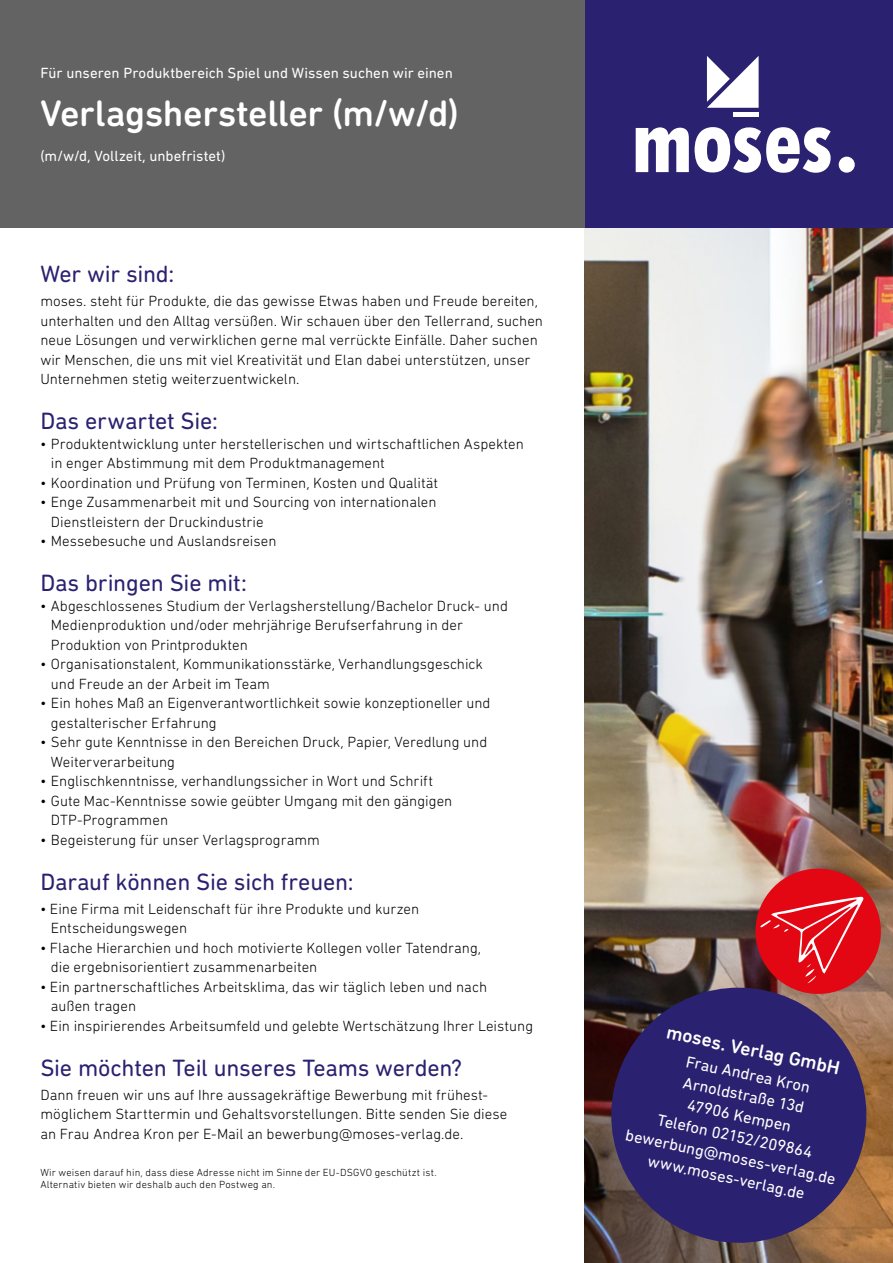
<style>
.page{position:relative;width:893px;height:1263px;background:#fff}
.page>*{position:absolute;margin:0;border:0;box-sizing:border-box;transform-origin:0 0}
.t1{font:500 37.5px "DIN Next Rounded LT Pro";letter-spacing:-.01em;color:#fff}
.t2{font:24px "DIN Next Rounded LT Pro";letter-spacing:-.01em;color:#2b2171}
.t3{font:500 19.5px "DIN Next Rounded LT Pro";color:#fff}
.t4{font:16.5px/21px "DIN Next Rounded LT Pro";color:#fff;text-align:center}
.t5{font:300 15px/19.5px "DIN Next Rounded LT Pro";color:#000}
.t6{font:15px "DIN Next Rounded LT Pro";color:#fff}
.t7{font:300 10.5px/12.6px "DIN Next Rounded LT Pro";letter-spacing:.015em;color:#000}
</style>
<div class="page">
<img style="left:585px;top:227px;width:308px;height:1036px">
<div style="left:585px;top:0;width:308px;height:227px;background:#2b2171"></div>
<svg style="left:707px;top:56px;width:52px;height:52px"></svg>
<hr style="left:733px;top:112px;width:26px;height:4px;background:#fff">
<svg style="left:839px;top:157px;width:16px;height:16px"></svg>
<svg style="left:636px;top:127px;width:195px;height:46px"></svg>
<div style="left:0;top:0;width:585px;height:227px;background:#646363"></div>
<svg style="left:753px;top:866px;width:131px;height:131px;background:#d33035"></svg>
<svg style="left:599px;top:976px;width:279px;height:278px;background:#44315f"></svg>
<p class="t6" style="left:40px;top:64px;width:414px">Für unseren Produktbereich Spiel und Wissen suchen wir einen</p>
<h1 class="t1" style="left:40px;top:92px;width:420px">Verlagshersteller (m/w/d)</h1>
<p class="t6" style="left:40px;top:147px;width:187px">(m/w/d, Vollzeit, unbefristet)</p>
<h2 class="t2" style="left:40px;top:260px;width:135px">Wer wir sind:</h2>
<p class="t5" style="left:40px;top:291px;width:504px">moses. steht für Produkte, die das gewisse Etwas haben und Freude bereiten, unterhalten und den Alltag versüßen. Wir schauen über den Tellerrand, suchen neue Lösungen und verwirklichen gerne mal verrückte Einfälle. Daher suchen wir Menschen, die uns mit viel Kreativität und Elan dabei unterstützen, unser Unternehmen stetig weiterzuentwickeln.</p>
<h2 class="t2" style="left:40px;top:407px;width:179px">Das erwartet Sie:</h2>
<p class="t5" style="left:51px;top:434px;width:474px;text-indent:-10px">• Produktentwicklung unter herstellerischen und wirtschaftlichen Aspekten in enger Abstimmung mit dem Produktmanagement</p>
<p class="t5" style="left:40px;top:473px;width:399px">• Koordination und Prüfung von Terminen, Kosten und Qualität</p>
<p class="t5" style="left:51px;top:492px;width:387px;text-indent:-10px">• Enge Zusammenarbeit mit und Sourcing von internationalen<br>Dienstleistern der Druckindustrie</p>
<p class="t5" style="left:40px;top:531px;width:238px">• Messebesuche und Auslandsreisen</p>
<h2 class="t2" style="left:40px;top:569px;width:208px">Das bringen Sie mit:</h2>
<p class="t5" style="left:51px;top:596px;width:459px;text-indent:-10px">• Abgeschlossenes Studium der Verlagsherstellung/Bachelor Druck- und<br>Medienproduktion und/oder mehrjährige Berufserfahrung in der<br>Produktion von Printprodukten</p>
<p class="t5" style="left:51px;top:654px;width:434px;text-indent:-10px">• Organisationstalent, Kommunikationsstärke, Verhandlungsgeschick und Freude an der Arbeit im Team</p>
<p class="t5" style="left:51px;top:693px;width:441px;text-indent:-10px">• Ein hohes Maß an Eigenverantwortlichkeit sowie konzeptioneller und gestalterischer Erfahrung</p>
<p class="t5" style="left:51px;top:732px;width:438px;text-indent:-10px">• Sehr gute Kenntnisse in den Bereichen Druck, Papier, Veredlung und<br>Weiterverarbeitung</p>
<p class="t5" style="left:40px;top:771px;width:394px">• Englischkenntnisse, verhandlungssicher in Wort und Schrift</p>
<p class="t5" style="left:51px;top:791px;width:403px;text-indent:-10px">• Gute Mac-Kenntnisse sowie geübter Umgang mit den gängigen<br>DTP-Programmen</p>
<p class="t5" style="left:40px;top:830px;width:281px">• Begeisterung für unser Verlagsprogramm</p>
<h2 class="t2" style="left:40px;top:868px;width:315px">Darauf können Sie sich freuen:</h2>
<p class="t5" style="left:51px;top:899px;width:370px;text-indent:-10px">• Eine Firma mit Leidenschaft für ihre Produkte und kurzen<br>Entscheidungswegen</p>
<p class="t5" style="left:51px;top:938px;width:432px;text-indent:-10px">• Flache Hierarchien und hoch motivierte Kollegen voller Tatendrang, die ergebnisorientiert zusammenarbeiten</p>
<p class="t5" style="left:51px;top:977px;width:438px;text-indent:-10px">• Ein partnerschaftliches Arbeitsklima, das wir täglich leben und nach außen tragen</p>
<p class="t5" style="left:40px;top:1016px;width:494px">• Ein inspirierendes Arbeitsumfeld und gelebte Wertschätzung Ihrer Leistung</p>
<h2 class="t2" style="left:40px;top:1054px;width:423px">Sie möchten Teil unseres Teams werden?</h2>
<p class="t5" style="left:40px;top:1085px;width:468px">Dann freuen wir uns auf Ihre aussagekräftige Bewerbung mit frühest&shy;möglichem Starttermin und Gehaltsvorstellungen. Bitte senden Sie diese an Frau Andrea Kron per E-Mail an bewerbung@moses-verlag.de.</p>
<p class="t7" style="left:40px;top:1165px;width:398px">Wir weisen darauf hin, dass diese Adresse nicht im Sinne der EU-DSGVO geschützt ist.<br>Alternativ bieten wir deshalb auch den Postweg an.</p>
<h3 class="t3" style="left:669px;top:1020px;width:178px;rotate:12deg">moses. Verlag GmbH</h3>
<p class="t4" style="left:645px;top:1041px;width:216px;rotate:12deg">Frau Andrea Kron<br>Arnoldstraße 13d<br>47906 Kempen<br>Telefon 02152/209864 bewerbung@moses-verlag.de www.moses-verlag.de</p>
</div>
